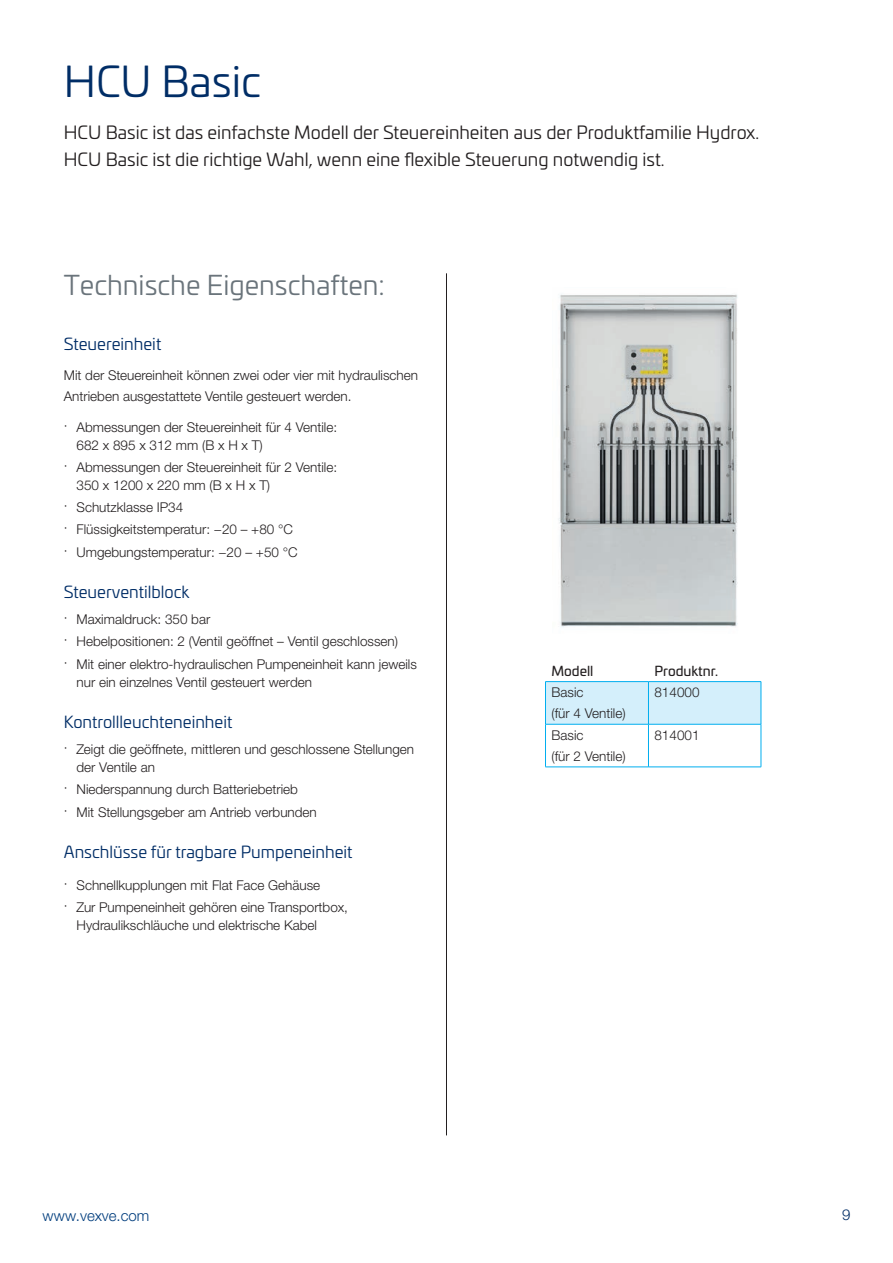
<style>
.page{position:relative;width:893px;height:1263px;background:#fff}
.page>*{position:absolute;margin:0;border:0;box-sizing:border-box;transform-origin:0 0}
.t1{font:42px "Univia Pro";color:#002d66}
.t2{font:27px "Univia Pro";color:#6a747b}
.t3{font:18px/27px "Univia Pro";color:#231f20}
.t4{font:16.5px "Univia Pro";color:#002d66}
.t5{font:300 15px "Helvetica Neue LTW1 G";color:#013d7d}
.t6{font:300 15px "Helvetica Neue LTW1 G";color:#002d66}
.t7{font:300 13.5px/22.2px "Helvetica Neue LTW1 G";color:#231f20}
.t8{font:13.5px "Univia Pro";color:#231f20}
</style>
<div class="page">
<hr style="left:446px;top:273px;width:1px;height:862px;background:#231f20">
<svg style="left:546px;top:682px;width:215px;height:85px"></svg>
<hr style="left:545px;top:681px;width:103px;height:1px;background:#00aeef">
<hr style="left:545px;top:682px;width:1px;height:42px;background:#00aeef">
<hr style="left:648px;top:681px;width:113px;height:1px;background:#00aeef">
<hr style="left:648px;top:682px;width:1px;height:42px;background:#00aeef">
<hr style="left:761px;top:682px;width:1px;height:42px;background:#00aeef">
<hr style="left:545px;top:724px;width:103px;height:1px;background:#00aeef">
<hr style="left:545px;top:724px;width:1px;height:43px;background:#00aeef">
<hr style="left:648px;top:724px;width:113px;height:1px;background:#00aeef">
<hr style="left:648px;top:724px;width:1px;height:43px;background:#00aeef">
<hr style="left:761px;top:724px;width:1px;height:43px;background:#00aeef">
<hr style="left:545px;top:767px;width:103px;height:1px;background:#00aeef">
<hr style="left:648px;top:767px;width:113px;height:1px;background:#00aeef">
<img style="left:558px;top:294px;width:180px;height:333px">
<h1 class="t1" style="left:64px;top:51px;width:199px">HCU Basic</h1>
<h3 class="t3" style="left:64px;top:118px;width:697px">HCU Basic ist das einfachste Modell der Steuereinheiten aus der Produktfamilie Hydrox.<br>HCU Basic ist die richtige Wahl, wenn eine flexible Steuerung notwendig ist.</h3>
<h2 class="t2" style="left:64px;top:265px;width:322px">Technische Eigenschaften:</h2>
<p class="t4" style="left:64px;top:332px;width:99px">Steuereinheit</p>
<p class="t7" style="left:64px;top:364px;width:356px;line-height:21px">Mit der Steuereinheit können zwei oder vier mit hydraulischen<br>Antrieben ausgestattete Ventile gesteuert werden.</p>
<p class="t7" style="left:77px;top:418px;width:262px;line-height:18px;text-indent:-13px">· Abmessungen der Steuereinheit für 4 Ventile:<br>682 x 895 x 312 mm (B x H x T)</p>
<p class="t7" style="left:77px;top:458px;width:262px;line-height:18px;text-indent:-13px">· Abmessungen der Steuereinheit für 2 Ventile:<br>350 x 1200 x 220 mm (B x H x T)</p>
<p class="t7" style="left:64px;top:496px;width:235px">· Schutzklasse IP34<br>· Flüssigkeitstemperatur: −20 – +80 °C · Umgebungstemperatur: −20 – +50 °C</p>
<p class="t4" style="left:64px;top:580px;width:127px">Steuerventilblock</p>
<p class="t7" style="left:64px;top:608px;width:355px">· Maximaldruck: 350 bar<br>· Hebelpositionen: 2 (Ventil geöffnet – Ventil geschlossen)<br>· Mit einer elektro-hydraulischen Pumpeneinheit kann jeweils</p>
<p class="t7" style="left:77px;top:671px;width:237px">nur ein einzelnes Ventil gesteuert werden</p>
<p class="t4" style="left:64px;top:710px;width:170px">Kontrollleuchteneinheit</p>
<p class="t7" style="left:77px;top:740px;width:339px;line-height:18px;text-indent:-13px">· Zeigt die geöffnete, mittleren und geschlossene Stellungen der Ventile an</p>
<p class="t7" style="left:64px;top:778px;width:255px">· Niederspannung durch Batteriebetrieb<br>· Mit Stellungsgeber am Antrieb verbunden</p>
<p class="t4" style="left:64px;top:840px;width:290px">Anschlüsse für tragbare Pumpeneinheit</p>
<p class="t7" style="left:64px;top:874px;width:286px">· Schnellkupplungen mit Flat Face Gehäuse<br>· Zur Pumpeneinheit gehören eine Transportbox,</p>
<p class="t7" style="left:77px;top:914px;width:242px">Hydraulikschläuche und elektrische Kabel</p>
<p class="t8" style="left:551px;top:660px;width:43px">Modell</p>
<p class="t8" style="left:654px;top:660px;width:65px">Produktnr.</p>
<p class="t7" style="left:551px;top:682px;width:76px;line-height:21px">Basic<br>(für 4 Ventile)</p>
<p class="t7" style="left:654px;top:681px;width:47px">814000</p>
<p class="t7" style="left:551px;top:724px;width:76px;line-height:21px">Basic<br>(für 2 Ventile)</p>
<p class="t7" style="left:654px;top:724px;width:47px">814001</p>
<p class="t5" style="left:43px;top:1206px;width:108px">www.vexve.com</p>
<p class="t6" style="left:842px;top:1206px;width:10px">9</p>
</div>
